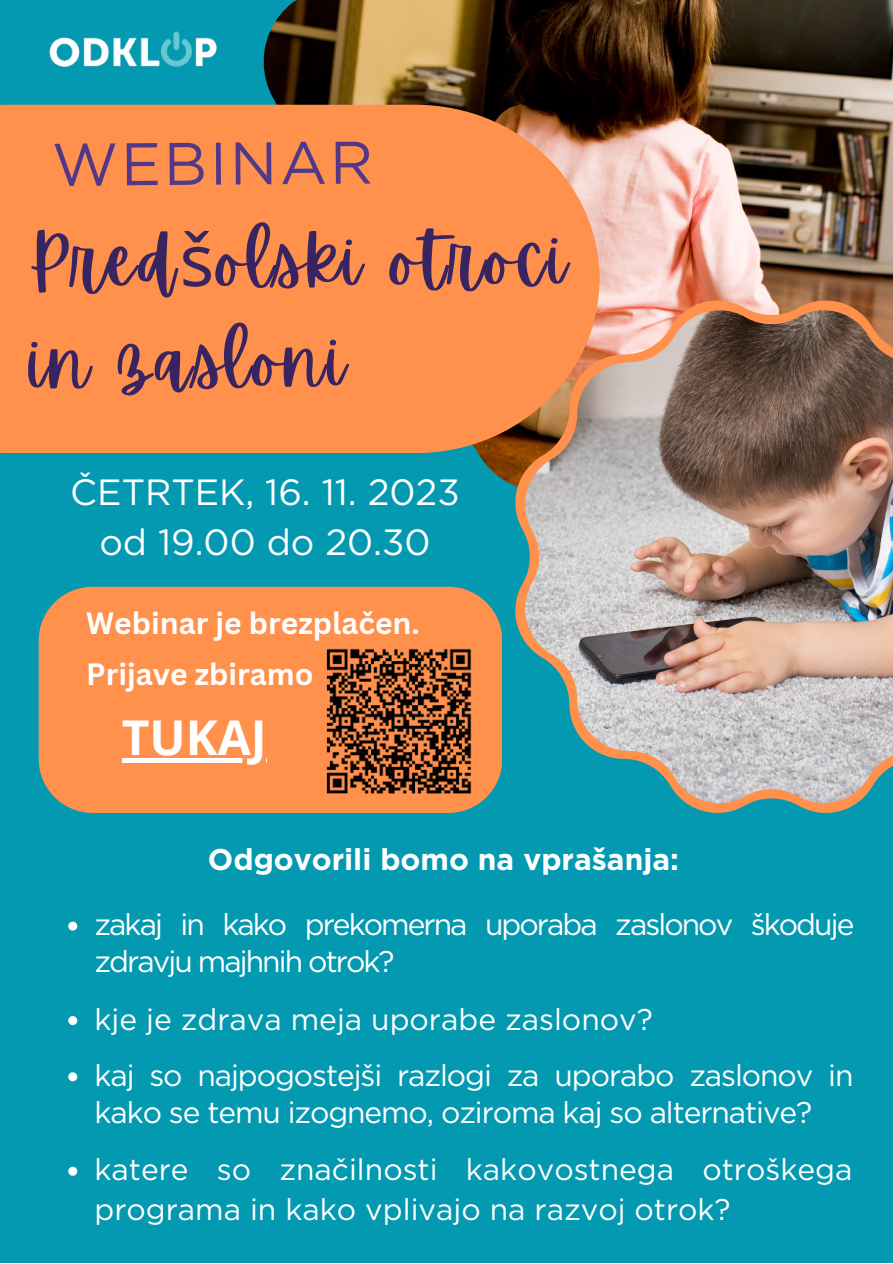
<style>
.page{position:relative;width:893px;height:1264px;background:#fff}
.page>*{position:absolute;margin:0;border:0;box-sizing:border-box;transform-origin:0 0}
.t1{font:72px/100.8px "Apricots";letter-spacing:.045em;color:#392462}
.t2{font:60px "Gotham";letter-spacing:.035em;color:#533889}
.t3{font:700 48px "Open Sans";color:#fff}
.t4{font:36.45px "Gotham";color:#fff}
.t5{font:30px/39.3px "Gotham";color:#fff}
.t6{font:30px/37px "Gotham";letter-spacing:-.035em;color:#fff}
.t7{font:30px/37px "Gotham";letter-spacing:-.065em;color:#fff}
.t8{font:700 30px "Canva Sans";color:#fff}
.t9{font:700 30px "Gotham";color:#fff}
.s1{font-family:"Noto Sans"}
</style>
<div class="page">
<div style="left:0;top:0;width:892px;height:1262px;background:#0399b0"></div>
<img style="left:263px;top:0;width:629px;height:486px">
<svg style="left:515px;top:300px;width:377px;height:513px"></svg>
<img style="left:525px;top:310px;width:367px;height:493px">
<div style="left:39px;top:586px;width:463px;height:227px;background:#ff914d;border-radius:54px"></div>
<div style="left:0;top:105px;width:599px;height:348px;background:#ff914d"></div>
<img style="left:27px;top:31px;width:213px;height:78px">
<img style="left:326px;top:648px;width:146px;height:146px">
<svg style="left:68px;top:921px;width:9px;height:9px"></svg>
<svg style="left:68px;top:1016px;width:9px;height:9px"></svg>
<svg style="left:68px;top:1072px;width:9px;height:9px"></svg>
<svg style="left:68px;top:1166px;width:9px;height:9px"></svg>
<svg style="left:122px;top:758px;width:145px;height:4px"></svg>
<p class="t2" style="left:52px;top:127px;width:323px">WEBINAR</p>
<p class="t1" style="left:28px;top:211px;width:541px">Pred<span class="s1">š</span>olski otroci in zasloni</p>
<p class="t4" style="left:70px;top:469px;width:391px">ČETRTEK, 16. 11. 2023</p>
<p class="t4" style="left:99px;top:520px;width:332px">od 19.00 do 20.30</p>
<p class="t8" style="left:86px;top:601px;width:335px">Webinar je brezplačen.</p>
<p class="t8" style="left:86px;top:653px;width:229px">Prijave zbiramo</p>
<p class="t3" style="left:122px;top:703px;width:146px">TUKAJ</p>
<p class="t9" style="left:208px;top:841px;width:472px">Odgovorili bomo na vprašanja:</p>
<p class="t7" style="left:94px;top:905px;width:761px">zakaj in kako prekomerna uporaba zaslonov škoduje zdravju majhnih otrok?</p>
<p class="t5" style="left:94px;top:999px;width:560px">kje je zdrava meja uporabe zaslonov?</p>
<p class="t6" style="left:94px;top:1056px;width:760px">kaj so najpogostejši razlogi za uporabo zaslonov in kako se temu izognemo, oziroma kaj so alternative?</p>
<p class="t5" style="left:94px;top:1149px;width:759px">katere so značilnosti kakovostnega otroškega programa in kako vplivajo na razvoj otrok?</p>
</div>
